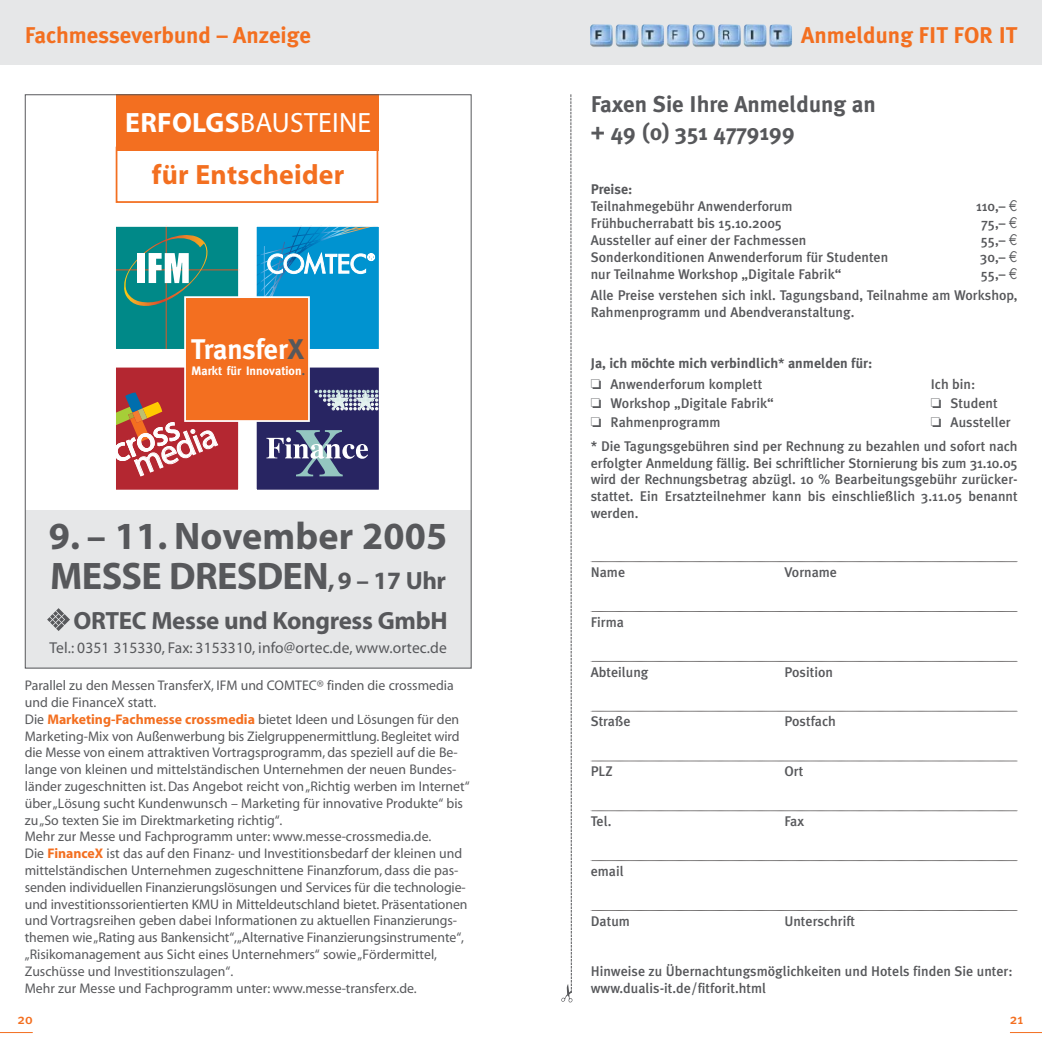
<style>
.page{position:relative;width:1042px;height:1042px;background:#fff}
.page>*{position:absolute;margin:0;border:0;box-sizing:border-box;transform-origin:0 0}
.t1{font:700 38.5px/39.7px "Myriad";letter-spacing:-.015em;color:#57585b}
.t2{font:34.48px "Myriad";color:#fff}
.t3{font:700 28.35px "Meta";color:#fff}
.t4{font:700 28px/52.5px "Myriad";letter-spacing:.01em;color:#f36f20;text-align:center}
.t5{font:700 25.03px "Myriad";letter-spacing:-.015em;color:#57585b}
.t6{font:700 22.75px "Meta Plus";color:#f36f20}
.t7{font:700 22.75px/27.3px "Meta Plus";color:#57585b}
.t8{font:15.75px "Myriad";letter-spacing:.01em;color:#57585b}
.t9{font:14px/16.8px "Myriad";color:#57585b}
.t10{font:500 14px/16.8px "Meta Plus";color:#57585b}
.t11{font:700 14px/21.7px "Meta Plus";color:#57585b}
.t12{font:500 14px "Meta Plus";color:#f36f20}
.t13{font:700 12.25px "Meta";letter-spacing:.01em;color:#fff}
.s1{color:#fff}
.s2{font-weight:400;color:#fff}
.s3{color:#57585b}
.s4{font-size:25.03px}
.s5{font-weight:700;color:#f36f20}
.s6{font-weight:500}
</style>
<div class="page">
<div style="left:0;top:0;width:1041px;height:64px;background:#e6e7e8"></div>
<hr style="left:0;top:1031px;width:33px;height:1px;background:#f36f20">
<hr style="left:1009px;top:1031px;width:32px;height:1px;background:#f36f20">
<svg style="left:590px;top:561px;width:427px;height:1px"></svg>
<svg style="left:590px;top:611px;width:427px;height:1px"></svg>
<svg style="left:590px;top:661px;width:427px;height:1px"></svg>
<svg style="left:591px;top:710px;width:426px;height:1px"></svg>
<svg style="left:590px;top:760px;width:427px;height:1px"></svg>
<svg style="left:590px;top:810px;width:427px;height:1px"></svg>
<svg style="left:590px;top:860px;width:427px;height:1px"></svg>
<svg style="left:590px;top:910px;width:427px;height:1px"></svg>
<img style="left:590px;top:25px;width:151px;height:22px">
<div style="left:25px;top:510px;width:446px;height:158px;background:#e6e7e8"></div>
<div style="left:116px;top:94px;width:262px;height:56px;background:#f36f20"></div>
<div style="left:116px;top:147px;width:262px;height:56px;border:2px solid #f36f20"></div>
<svg style="left:47px;top:608px;width:23px;height:23px"></svg>
<svg style="left:561px;top:94px;width:11px;height:908px"></svg>
<div style="left:115px;top:226px;width:124px;height:124px;background:#008988"></div>
<hr style="left:166px;top:226px;width:1px;height:124px;background:#dd5827">
<hr style="left:115px;top:269px;width:124px;height:1px;background:#dd5827">
<img style="left:123px;top:234px;width:85px;height:73px">
<div style="left:138px;top:253px;width:7px;height:30px;background:#fff"></div>
<svg style="left:149px;top:253px;width:40px;height:30px"></svg>
<div style="left:114px;top:225px;width:126px;height:125px;border:2px solid #fff"></div>
<div style="left:115px;top:366px;width:124px;height:124px;background:#b42731"></div>
<svg style="left:117px;top:392px;width:45px;height:50px"></svg>
<div style="left:114px;top:366px;width:126px;height:125px;border:2px solid #fff"></div>
<div style="left:256px;top:226px;width:123px;height:124px;background:#0093d0"></div>
<img style="left:258px;top:228px;width:117px;height:68px">
<svg style="left:266px;top:249px;width:108px;height:27px"></svg>
<div style="left:255px;top:225px;width:125px;height:125px;border:2px solid #fff"></div>
<div style="left:256px;top:366px;width:123px;height:124px;background:#282562"></div>
<div style="left:255px;top:366px;width:125px;height:125px;border:2px solid #fff"></div>
<div style="left:185px;top:297px;width:124px;height:124px;background:#f36f20"></div>
<div style="left:184px;top:296px;width:126px;height:126px;border:2px solid #fff"></div>
<svg style="left:266px;top:430px;width:102px;height:46px"></svg>
<svg style="left:314px;top:389px;width:64px;height:21px"></svg>
<h3 class="t6" style="left:25px;top:27px;width:288px">Fachmesseverbund – Anzeige</h3>
<h3 class="t6" style="left:801px;top:27px;width:218px">Anmeldung FIT FOR IT</h3>
<h3 class="t4" style="left:125px;top:98px;width:247px"><span class="s1">ERFOLGS</span><span class="s2">BAUSTEINE </span>für Entscheider</h3>
<h3 class="t3" style="left:191px;top:339px;width:114px">Transfer<span class="s3">X</span></h3>
<p class="t13" style="left:191px;top:366px;width:115px">Markt für Innovation<span class="s3">.</span></p>
<h2 class="t2" style="left:108px;top:440px;width:72px;rotate:-22deg">cross</h2>
<h2 class="t2" style="left:129px;top:454px;width:89px;rotate:-22deg">media</h2>
<h1 class="t1" style="left:49px;top:519px;width:400px">9. – 11. November 2005<br>MESSE DRESDEN<span class="s4">, 9 – 17 Uhr</span></h1>
<h3 class="t5" style="left:73px;top:610px;width:375px">ORTEC Messe und Kongress GmbH</h3>
<p class="t8" style="left:49px;top:641px;width:399px">Tel.: 0351 315330, Fax: 3153310, info@ortec.de, www.ortec.de</p>
<p class="t9" style="left:25px;top:678px;width:446px">Parallel zu den Messen TransferX, IFM und COMTEC® finden die crossmedia und die FinanceX statt.<br>Die <span class="s5">Marketing-Fachmesse crossmedia</span> bietet Ideen und Lösungen für den Marketing-Mix von Außenwerbung bis Zielgruppenermittlung. Begleitet wird die Messe von einem attraktiven Vortragsprogramm, das speziell auf die Be&shy;lange von kleinen und mittelständischen Unternehmen der neuen Bundes&shy;länder zugeschnitten ist. Das Angebot reicht von „Richtig werben im Internet“ über „Lösung sucht Kundenwunsch – Marketing für innovative Produkte“ bis zu „So texten Sie im Direktmarketing richtig“.<br>Mehr zur Messe und Fachprogramm unter: www.messe-crossmedia.de.<br>Die <span class="s5">FinanceX</span> ist das auf den Finanz- und Investitionsbedarf der kleinen und mittelständischen Unternehmen zugeschnittene Finanzforum, dass die pas&shy;senden individuellen Finanzierungslösungen und Services für die technologie&shy;und investitionssorientierten KMU in Mitteldeutschland bietet. Präsentationen und Vortragsreihen geben dabei Informationen zu aktuellen Finanzierungs&shy;themen wie „Rating aus Bankensicht“,„Alternative Finanzierungsinstrumente“, „Risikomanagement aus Sicht eines Unternehmers“ sowie „Fördermittel, Zuschüsse und Investitionszulagen“.<br>Mehr zur Messe und Fachprogramm unter: www.messe-transferx.de.</p>
<h3 class="t7" style="left:590px;top:93px;width:286px">Faxen Sie Ihre Anmeldung an + 49 (0) 351 4779199</h3>
<p class="t11" style="left:590px;top:179px;width:43px">Preise:</p>
<p class="t10" style="left:590px;top:199px;width:203px">Teilnahmegebühr Anwenderforum</p>
<p class="t10" style="left:975px;top:199px;width:31px">110,–</p>
<p class="t10" style="left:590px;top:216px;width:193px">Frühbucherrabatt bis 15.10.2005</p>
<p class="t10" style="left:980px;top:216px;width:26px">75,–</p>
<p class="t10" style="left:590px;top:233px;width:217px">Aussteller auf einer der Fachmessen</p>
<p class="t10" style="left:980px;top:233px;width:26px">55,–</p>
<p class="t10" style="left:590px;top:250px;width:299px">Sonderkonditionen Anwenderforum für Studenten</p>
<p class="t10" style="left:979px;top:250px;width:27px">30,–</p>
<p class="t10" style="left:590px;top:267px;width:252px">nur Teilnahme Workshop „Digitale Fabrik“</p>
<p class="t10" style="left:590px;top:264px;width:428px;line-height:21.7px;text-indent:390px">55,–<br>Alle Preise verstehen sich inkl. Tagungsband, Teilnahme am Workshop,</p>
<p class="t10" style="left:590px;top:305px;width:265px">Rahmenprogramm und Abendveranstaltung.</p>
<p class="t11" style="left:590px;top:353px;width:283px">Ja, ich möchte mich verbindlich<span class="s6">*</span> anmelden für: ❏ <span class="s6">Anwenderforum komplett</span></p>
<p class="t10" style="left:930px;top:378px;width:46px">Ich bin:</p>
<p class="t10" style="left:590px;top:396px;width:184px">❏ Workshop „Digitale Fabrik“</p>
<p class="t10" style="left:930px;top:396px;width:68px">❏ Student</p>
<p class="t10" style="left:590px;top:415px;width:131px">❏ Rahmenprogramm</p>
<p class="t10" style="left:590px;top:412px;width:428px;line-height:23.8px;text-indent:340px">❏ Aussteller * Die Tagungsgebühren sind per Rechnung zu bezahlen und sofort nach</p>
<p class="t10" style="left:590px;top:456px;width:428px;text-align:justify">erfolgter Anmeldung fällig. Bei schriftlicher Stornierung bis zum 31.10.05 wird der Rechnungsbetrag abzügl. 10 % Bearbeitungsgebühr zurücker&shy;stattet. Ein Ersatzteilnehmer kann bis einschließlich 3.11.05 benannt werden.</p>
<p class="t10" style="left:590px;top:565px;width:36px">Name</p>
<p class="t10" style="left:784px;top:565px;width:54px">Vorname</p>
<p class="t10" style="left:590px;top:615px;width:35px">Firma</p>
<p class="t10" style="left:590px;top:664px;width:59px">Abteilung</p>
<p class="t10" style="left:784px;top:664px;width:50px">Position</p>
<p class="t10" style="left:590px;top:714px;width:41px">Straße</p>
<p class="t10" style="left:784px;top:714px;width:53px">Postfach</p>
<p class="t10" style="left:590px;top:764px;width:23px">PLZ</p>
<p class="t10" style="left:784px;top:764px;width:21px">Ort</p>
<p class="t10" style="left:590px;top:814px;width:22px">Tel.</p>
<p class="t10" style="left:784px;top:814px;width:21px">Fax</p>
<p class="t10" style="left:590px;top:864px;width:34px">email</p>
<p class="t10" style="left:590px;top:913px;width:41px">Datum</p>
<p class="t10" style="left:784px;top:913px;width:72px">Unterschrift</p>
<p class="t10" style="left:590px;top:964px;width:423px">Hinweise zu Übernachtungsmöglichkeiten und Hotels finden Sie unter: www.dualis-it.de/fitforit.html</p>
<p class="t12" style="left:18px;top:1014px;width:17px">20</p>
<p class="t12" style="left:1009px;top:1014px;width:15px">21</p>
</div>
